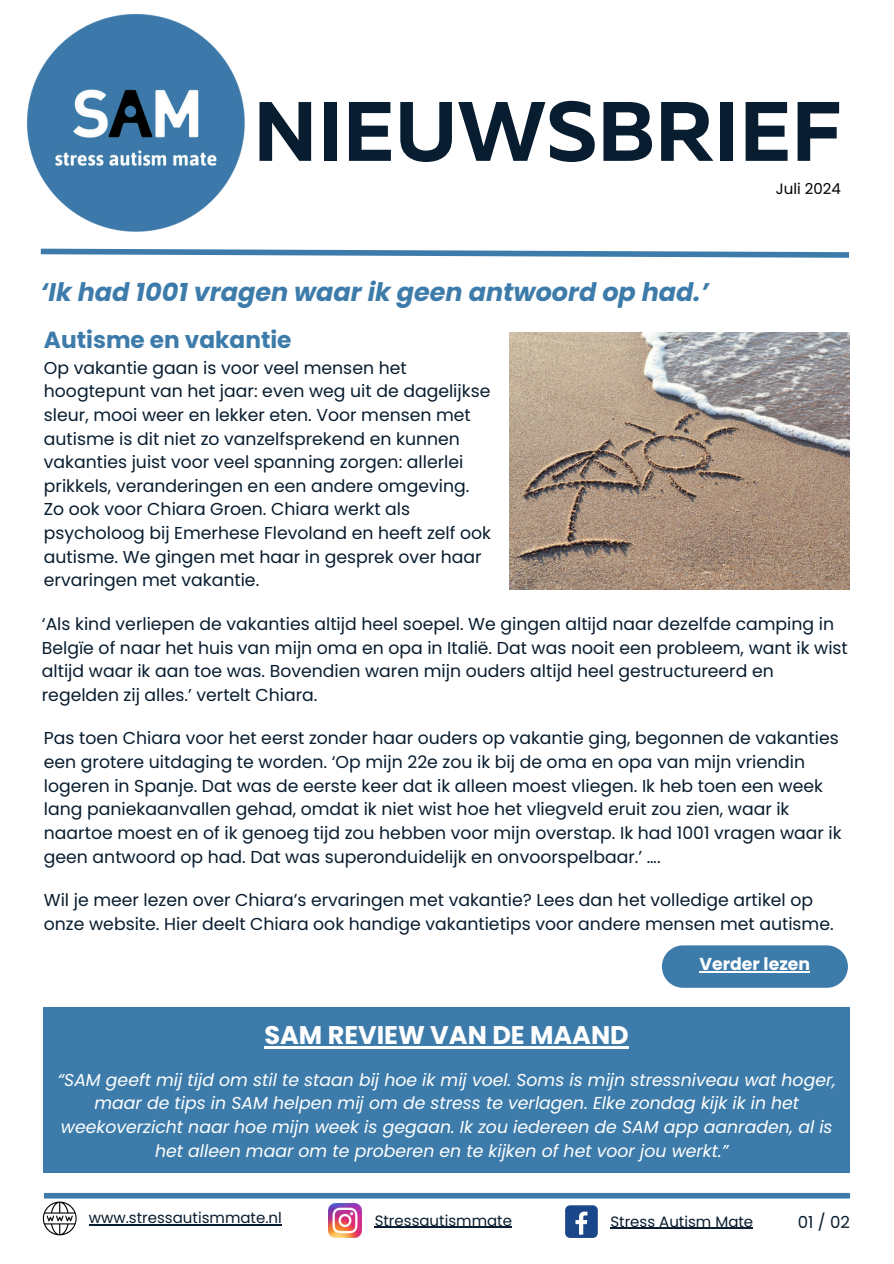
<style>
.page{position:relative;width:894px;height:1264px;background:#fff}
.page>*{position:absolute;margin:0;border:0;box-sizing:border-box;transform-origin:0 0}
.t1{font:700 84px "Muller";color:#081d2f}
.t2{font:italic 700 25.5px "Poppins";color:#3d7caa}
.t3{font:700 25.5px "Poppins";color:#fff}
.t4{font:700 23.25px "Poppins";color:#3d7caa}
.t5{font:17.25px/23.7px "Poppins";color:#081d2f}
.t6{font:italic 17.25px/23.7px "Poppins";color:#fff;text-align:center}
.t7{font:700 17.25px "Poppins";color:#fff}
.t8{font:16.5px "Poppins";color:#081d2f}
.t9{font:15px "Poppins";color:#081d2f}
.t10{font:15px "Poppins";color:#000}
</style>
<div class="page">
<svg style="left:271px;top:249px;width:578px;height:9px"></svg>
<img style="left:509px;top:333px;width:340px;height:256px">
<img style="left:27px;top:14px;width:244px;height:242px">
<svg style="left:43px;top:1201px;width:34px;height:34px"></svg>
<div style="left:44px;top:1192px;width:805px;height:6px;background:#3d7caa"></div>
<img style="left:328px;top:1203px;width:34px;height:34px">
<div style="left:565px;top:1205px;width:32px;height:32px;background:#1a4789;border-radius:5px"></div>
<svg style="left:575px;top:1211px;width:12px;height:23px"></svg>
<hr style="left:89px;top:1224px;width:193px;height:1px;background:#081d2f">
<hr style="left:374px;top:1226px;width:138px;height:1px;background:#081d2f">
<hr style="left:610px;top:1227px;width:143px;height:1px;background:#081d2f">
<div style="left:43px;top:1007px;width:806px;height:166px;background:#3d7caa"></div>
<hr style="left:264px;top:1046px;width:364px;height:2px;background:#fff">
<svg style="left:661px;top:945px;width:186px;height:42px;background:#4a85b0"></svg>
<hr style="left:699px;top:971px;width:111px;height:1px;background:#fff">
<p class="t1" style="left:253px;top:96px;width:590px">NIEUWSBRIEF</p>
<h3 class="t2" style="left:41px;top:274px;width:669px">‘Ik had 1001 vragen waar ik geen antwoord op had.’</h3>
<p class="t4" style="left:44px;top:323px;width:249px">Autisme en vakantie</p>
<p class="t5" style="left:44px;top:356px;width:448px">Op vakantie gaan is voor veel mensen het hoogtepunt van het jaar: even weg uit de dagelijkse sleur, mooi weer en lekker eten. Voor mensen met autisme is dit niet zo vanzelfsprekend en kunnen vakanties juist voor veel spanning zorgen: allerlei prikkels, veranderingen en een andere omgeving.<br>Zo ook voor Chiara Groen. Chiara werkt als psycholoog bij Emerhese Flevoland en heeft zelf ook autisme. We gingen met haar in gesprek over haar ervaringen met vakantie.</p>
<p class="t10" style="left:775px;top:178px;width:67px">Juli 2024</p>
<h5 class="t5" style="left:42px;top:612px;width:807px">‘Als kind verliepen de vakanties altijd heel soepel. We gingen altijd naar dezelfde camping in Belgïe of naar het huis van mijn oma en opa in Italië. Dat was nooit een probleem, want ik wist altijd waar ik aan toe was. Bovendien waren mijn ouders altijd heel gestructureerd en regelden zij alles.’ vertelt Chiara.</h5>
<h5 class="t5" style="left:44px;top:726px;width:799px">Pas toen Chiara voor het eerst zonder haar ouders op vakantie ging, begonnen de vakanties een grotere uitdaging te worden. ‘Op mijn 22e zou ik bij de oma en opa van mijn vriendin logeren in Spanje. Dat was de eerste keer dat ik alleen moest vliegen. Ik heb toen een week lang paniekaanvallen gehad, omdat ik niet wist hoe het vliegveld eruit zou zien, waar ik naartoe moest en of ik genoeg tijd zou hebben voor mijn overstap. Ik had 1001 vragen waar ik geen antwoord op had. Dat was superonduidelijk en onvoorspelbaar.’ ….</h5>
<h4 class="t5" style="left:44px;top:888px;width:791px">Wil je meer lezen over Chiara’s ervaringen met vakantie? Lees dan het volledige artikel op onze website. Hier deelt Chiara ook handige vakantietips voor andere mensen met autisme.</h4>
<p class="t7" style="left:699px;top:952px;width:112px">Verder lezen</p>
<h2 class="t3" style="left:264px;top:1017px;width:366px">SAM REVIEW VAN DE MAAND</h2>
<h5 class="t6" style="left:58px;top:1067px;width:779px">“SAM geeft mij tijd om stil te staan bij hoe ik mij voel. Soms is mijn stressniveau wat hoger, maar de tips in SAM helpen mij om de stress te verlagen. Elke zondag kijk ik in het weekoverzicht naar hoe mijn week is gegaan. Ik zou iedereen de SAM app aanraden, al is het alleen maar om te proberen en te kijken of het voor jou werkt.”</h5>
<h5 class="t9" style="left:89px;top:1207px;width:194px">www.stressautismmate.nl</h5>
<p class="t9" style="left:374px;top:1209px;width:139px">Stressautismmate</p>
<h5 class="t9" style="left:610px;top:1210px;width:144px">Stress Autism Mate</h5>
<h1 class="t8" style="left:797px;top:1210px;width:54px">01 / 02</h1>
</div>
